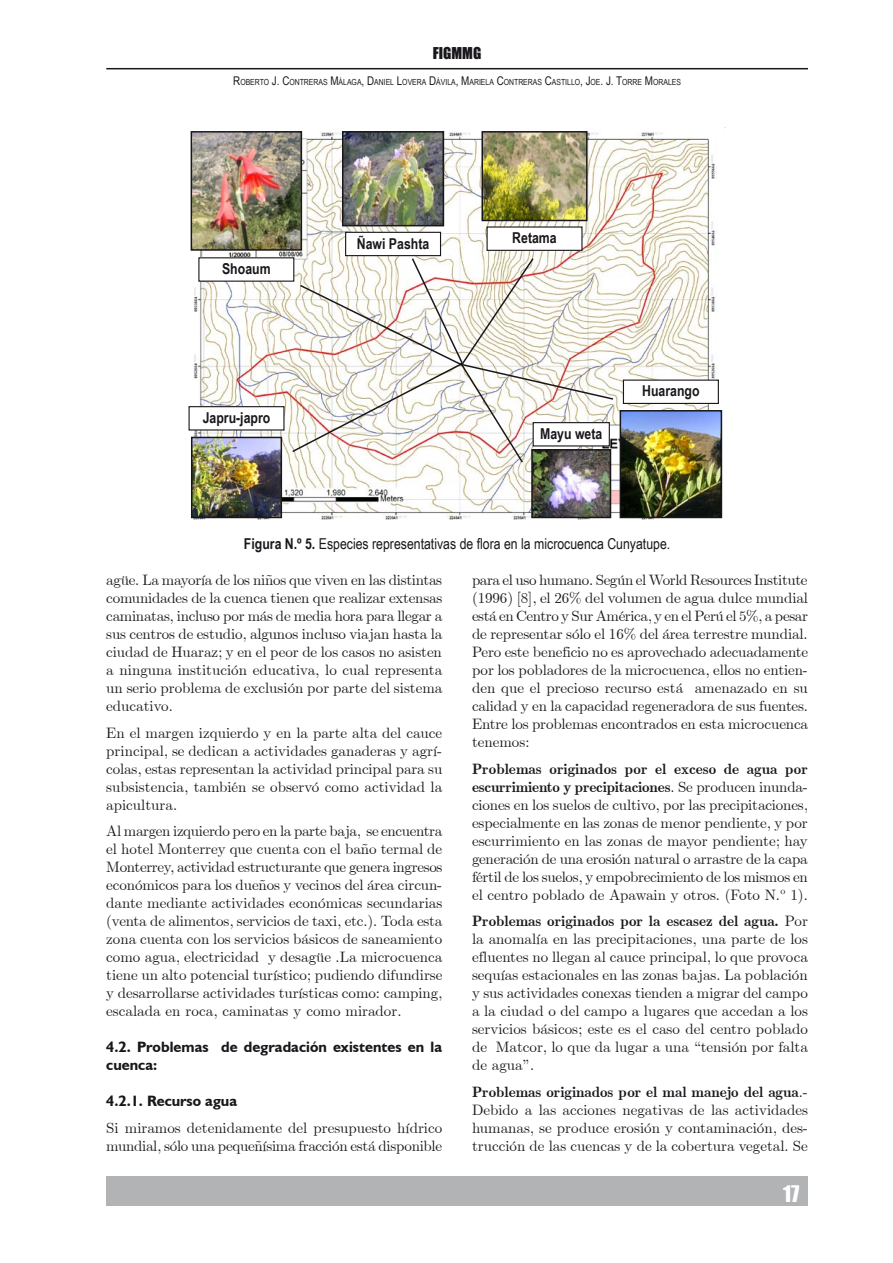
<style>
.page{position:relative;width:893px;height:1263px;background:#fff}
.page>*{position:absolute;margin:0;border:0;box-sizing:border-box;transform-origin:0 0}
.t1{font:21px "Impact";color:#fff}
.C__de_texto{font:15px/18px "Euclid";color:#1a171c;text-align:justify}
.C__de_texto-2{font:15px/18px "Euclid";letter-spacing:-.02em;color:#1a171c}
.Figura{font:15px "Arial Narrow";color:#1a171c}
.Subtítulo_2{font:700 15px/18px "Humanist 521 BT";color:#1a171c}
.Figura-2{font:700 15px "Arial Narrow";color:#1a171c}
.t2{font:15px "Impact";color:#1a171c}
.t3{font:8.4px "Arial Narrow";color:#1a171c}
.s1{font-size:12px}
.s2{font-weight:700}
</style>
<div class="page">
<div style="left:106px;top:1176px;width:702px;height:30px;background:#b1b3b4"></div>
<hr style="left:106px;top:68px;width:702px;height:1px;background:#1a171c">
<img style="left:188px;top:131px;width:535px;height:389px">
<div style="left:199px;top:258px;width:95px;height:23px;background:#fff"></div>
<div style="left:487px;top:227px;width:95px;height:23px;background:#fff"></div>
<div style="left:486px;top:226px;width:96px;height:25px;border:1px solid #1a171c"></div>
<div style="left:189px;top:407px;width:95px;height:23px;background:#fff"></div>
<div style="left:189px;top:406px;width:96px;height:24px;border:1px solid #1a171c"></div>
<div style="left:623px;top:380px;width:95px;height:23px;background:#fff"></div>
<div style="left:623px;top:380px;width:96px;height:24px;border:1px solid #1a171c"></div>
<div style="left:346px;top:232px;width:94px;height:24px;background:#fff"></div>
<div style="left:345px;top:232px;width:96px;height:24px;border:1px solid #1a171c"></div>
<img style="left:194px;top:134px;width:105px;height:114px">
<div style="left:191px;top:131px;width:111px;height:120px;border:2px solid #1a171c"></div>
<img style="left:484px;top:134px;width:101px;height:84px">
<div style="left:481px;top:131px;width:107px;height:90px;border:2px solid #1a171c"></div>
<img style="left:345px;top:134px;width:96px;height:89px">
<div style="left:342px;top:131px;width:102px;height:95px;border:2px solid #1a171c"></div>
<img style="left:623px;top:413px;width:96px;height:102px">
<div style="left:620px;top:410px;width:102px;height:108px;border:2px solid #1a171c"></div>
<img style="left:194px;top:440px;width:85px;height:75px">
<div style="left:191px;top:437px;width:91px;height:81px;border:2px solid #1a171c"></div>
<img style="left:534px;top:464px;width:74px;height:51px">
<div style="left:531px;top:449px;width:80px;height:69px;border:2px solid #1a171c"></div>
<svg style="left:291px;top:257px;width:324px;height:207px"></svg>
<p class="t2" style="left:433px;top:41px;width:50px">FIGMMG</p>
<p class="t3" style="left:233px;top:76px;width:449px"><span class="s1">R</span>OBERTO <span class="s1">J. C</span>ONTRERAS <span class="s1">M</span>ÁLAGA<span class="s1">, D</span>ANIEL <span class="s1">L</span>OVERA <span class="s1">D</span>ÁVILA<span class="s1">, M</span>ARIELA <span class="s1">C</span>ONTRERAS <span class="s1">C</span>ASTILLO<span class="s1">, J</span>OE<span class="s1">. J. T</span>ORRE <span class="s1">M</span> ORALES</p>
<p class="Figura-2" style="left:222px;top:258px;width:50px">Shoaum</p>
<p class="Figura-2" style="left:203px;top:406px;width:69px">Japru-japro</p>
<p class="Figura-2" style="left:357px;top:232px;width:74px">Ñawi Pashta</p>
<p class="Figura-2" style="left:512px;top:227px;width:46px">Retama</p>
<p class="Figura-2" style="left:540px;top:422px;width:64px">Mayu weta</p>
<p class="Figura-2" style="left:642px;top:380px;width:59px">Huarango</p>
<p class="Figura" style="left:244px;top:533px;width:428px"><span class="s2">Figura N.º 5.</span> Especies representativas de flora en la microcuenca Cunyatupe.</p>
<p class="C__de_texto" style="left:106px;top:571px;width:338px">agüe. La mayoría de los niños que viven en las distintas comunidades de la cuenca tienen que realizar extensas caminatas, incluso por más de media hora para llegar a sus centros de estudio, algunos incluso viajan hasta la ciudad de Huaraz; y en el peor de los casos no asisten a ninguna institución educativa, lo cual representa un serio problema de exclusión por parte del sistema educativo.</p>
<p class="C__de_texto" style="left:106px;top:724px;width:338px">En el margen izquierdo y en la parte alta del cauce principal, se dedican a actividades ganaderas y agrí&shy;colas, estas representan la actividad principal para su subsistencia, también se observó como actividad la apicultura.</p>
<p class="C__de_texto" style="left:106px;top:822px;width:338px">Al margen izquierdo pero en la parte baja, se encuentra el hotel Monterrey que cuenta con el baño termal de Monterrey, actividad estructurante que genera ingresos económicos para los dueños y vecinos del área circun&shy;dante mediante actividades económicas secundarias (venta de alimentos, servicios de taxi, etc.). Toda esta zona cuenta con los servicios básicos de saneamiento como agua, electricidad y desagüe .La microcuenca tiene un alto potencial turístico; pudiendo difundirse y desarrollarse actividades turísticas como: camping, escalada en roca, caminatas y como mirador.</p>
<p class="Subtítulo_2" style="left:106px;top:1038px;width:337px">4.2. Problemas de degradación existentes en la cuenca:</p>
<p class="Subtítulo_2" style="left:106px;top:1092px;width:132px">4.2.1. Recurso agua</p>
<p class="C__de_texto-2" style="left:106px;top:1119px;width:337px">Si miramos detenidamente del presupuesto hídrico mundial, sólo una pequeñísima fracción está disponible</p>
<p class="C__de_texto" style="left:472px;top:571px;width:338px">para el uso humano. Según el World Resources Institute (1996) [8], el 26% del volumen de agua dulce mundial está en Centro y Sur América, y en el Perú el 5%, a pesar de representar sólo el 16% del área terrestre mundial.<br>Pero este beneficio no es aprovechado adecuadamente por los pobladores de la microcuenca, ellos no entien&shy;den que el precioso recurso está amenazado en su calidad y en la capacidad regeneradora de sus fuentes.<br>Entre los problemas encontrados en esta microcuenca tenemos:</p>
<p class="C__de_texto" style="left:472px;top:760px;width:337px"><span class="s2">Problemas originados por el exceso de agua por escurrimiento y precipitaciones</span>. Se producen inunda&shy;ciones en los suelos de cultivo, por las precipitaciones, especialmente en las zonas de menor pendiente, y por escurrimiento en las zonas de mayor pendiente; hay generación de una erosión natural o arrastre de la capa fértil de los suelos, y empobrecimiento de los mismos en el centro poblado de Apawain y otros. (Foto N.º 1).</p>
<p class="C__de_texto" style="left:472px;top:912px;width:337px"><span class="s2">Problemas originados por la escasez del agua.</span> Por la anomalía en las precipitaciones, una parte de los efluentes no llegan al cauce principal, lo que provoca sequías estacionales en las zonas bajas. La población y sus actividades conexas tienden a migrar del campo a la ciudad o del campo a lugares que accedan a los servicios básicos; este es el caso del centro poblado de Matcor, lo que da lugar a una “tensión por falta de agua”.</p>
<p class="C__de_texto" style="left:472px;top:1083px;width:337px"><span class="s2">Problemas originados por el mal manejo del agua</span>.- Debido a las acciones negativas de las actividades humanas, se produce erosión y contaminación, des&shy;trucción de las cuencas y de la cobertura vegetal. Se</p>
<h1 class="t1" style="left:783px;top:1178px;width:18px">17</h1>
</div>
